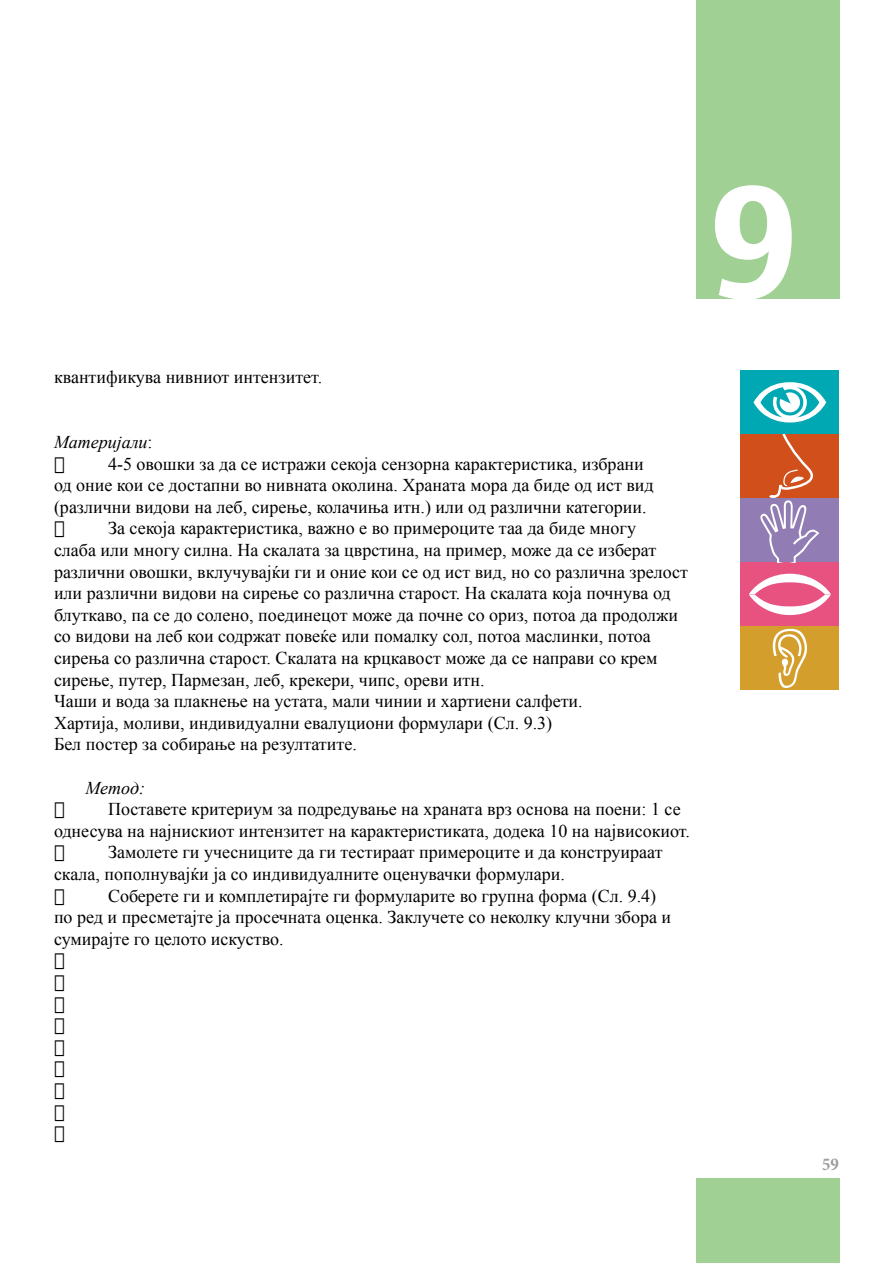
<style>
.page{position:relative;width:893px;height:1263px;background:#fff}
.page>*{position:absolute;margin:0;border:0;box-sizing:border-box;transform-origin:0 0}
.t1{font:148.2px "Charcoal CY";color:#fff}
.t2{font:18px/21.6px "Times New Roman";color:#000}
.t3{font:italic 18px "Times New Roman";color:#000}
.t4{font:18px/21.6px "Symbol";color:#000;text-align:justify}
.t5{font:700 condensed 18px "Minion Pro";color:#9c9e9f}
.s1{font-style:normal}
</style>
<div class="page">
<div style="left:741px;top:563px;width:98px;height:63px;background:#e85281"></div>
<svg style="left:749px;top:574px;width:82px;height:41px"></svg>
<div style="left:741px;top:371px;width:98px;height:63px;background:#00a8b3"></div>
<svg style="left:753px;top:382px;width:73px;height:40px"></svg>
<div style="left:741px;top:435px;width:98px;height:63px;background:#d14f1a"></div>
<div style="left:741px;top:499px;width:98px;height:63px;background:#917cb4"></div>
<svg style="left:760px;top:435px;width:67px;height:127px"></svg>
<div style="left:741px;top:627px;width:98px;height:63px;background:#d49e2d"></div>
<svg style="left:772px;top:628px;width:35px;height:60px"></svg>
<div style="left:696px;top:1179px;width:143px;height:84px;background:#a1d095"></div>
<div style="left:696px;top:0;width:143px;height:298px;background:#a1d095"></div>
<h1 class="t1" style="left:709px;top:150px;width:90px">9</h1>
<p class="t2" style="left:54px;top:366px;width:270px">квантификува нивниот интензитет.</p>
<p class="t3" style="left:54px;top:429px;width:100px">Материјали<span class="s1">:</span></p>
<p class="t2" style="left:54px;top:452px;width:601px">• 4-5 овошки за да се истражи секоја сензорна карактеристика, избрани од оние кои се достапни во нивната околина. Храната мора да биде од ист вид (различни видови на леб, сирење, колачиња итн.) или од различни категории.</p>
<p class="t2" style="left:54px;top:517px;width:635px">• За секоја карактеристика, важно е во примероците таа да биде многу<br>слаба или многу силна. На скалата за цврстина, на пример, може да се изберат различни овошки, вклучувајќи ги и оние кои се од ист вид, но со различна зрелост или различни видови на сирење со различна старост. На скалата која почнува од блуткаво, па се до солено, поединецот може да почне со ориз, потоа да продолжи со видови на леб кои содржат повеќе или помалку сол, потоа маслинки, потоа сирења со различна старост. Скалата на крцкавост може да се направи со крем сирење, путер, Пармезан, леб, крекери, чипс, ореви итн.<br>Чаши и вода за плакнење на устата, мали чинии и хартиени салфети.<br>Хартија, моливи, индивидуални евалуциони формулари (Сл. 9.3)<br>Бел постер за собирање на резултатите.</p>
<p class="t3" style="left:86px;top:775px;width:61px">Метод:</p>
<p class="t2" style="left:54px;top:798px;width:637px">• Поставете критериум за подредување на храната врз основа на поени: 1 се однесува на најнискиот интензитет на карактеристиката, додека 10 на највисокиот.</p>
<p class="t2" style="left:54px;top:841px;width:610px">• Замолете ги учесниците да ги тестираат примероците и да конструираат скала, пополнувајќи ја со индивидуалните оценувачки формулари.</p>
<p class="t2" style="left:54px;top:884px;width:619px">• Соберете ги и комплетирајте ги формуларите во групна форма (Сл. 9.4) по ред и пресметајте ја просечната оценка. Заклучете со неколку клучни збора и сумирајте го целото искуство.</p>
<p class="t4" style="left:54px;top:951px;width:12px">• • • • • • • • •</p>
<p class="t5" style="left:822px;top:1152px;width:18px">59</p>
</div>
